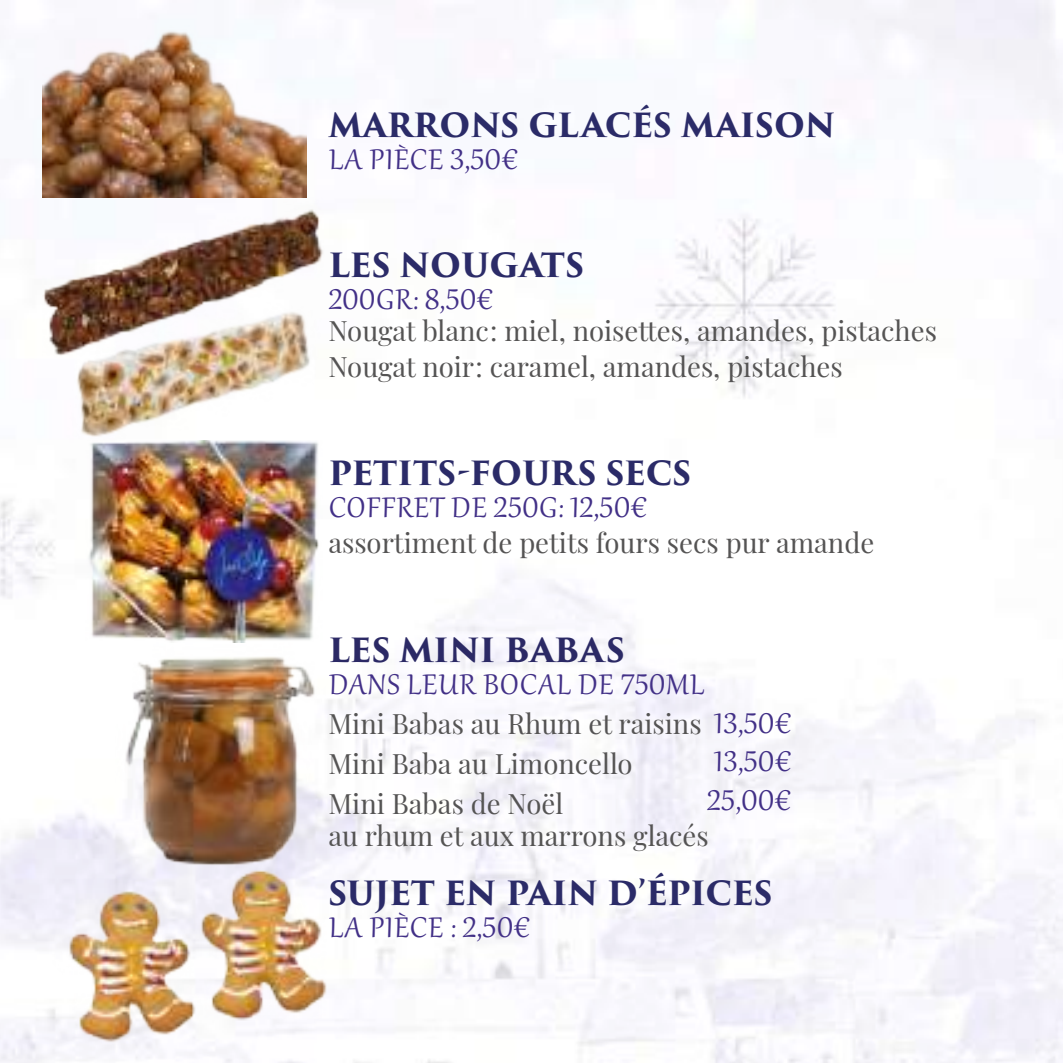
<style>
.page{position:relative;width:1063px;height:1063px;background:#fff}
.page>*{position:absolute;margin:0;border:0;box-sizing:border-box;transform-origin:0 0}
.t1{font:35px/38.8px "Gabriola";letter-spacing:.04em;color:#423087;text-align:justify}
.t2{font:700 32.5px "Trajan Pro 3";letter-spacing:-.005em;color:#2b2b68}
.t3{font:700 32.5px "Trajan Pro 3";color:#2b2965}
.t4{font:27.5px/40px "Playfair Display";color:#555454}
</style>
<div class="page">
<img style="left:0;top:1px;width:1063px;height:1062px">
<img style="left:66px;top:280px;width:262px;height:160px">
<img style="left:43px;top:26px;width:264px;height:171px">
<img style="left:116px;top:642px;width:210px;height:232px">
<img style="left:32px;top:874px;width:173px;height:170px">
<img style="left:43px;top:197px;width:283px;height:165px">
<img style="left:85px;top:441px;width:238px;height:201px">
<img style="left:165px;top:859px;width:191px;height:161px">
<p class="t2" style="left:328px;top:101px;width:509px">MARRONS GLACÉS MAISON</p>
<p class="t1" style="left:329px;top:137px;width:190px">LA PIÈCE 3,50€</p>
<p class="t2" style="left:328px;top:241px;width:257px">LES NOUGATS</p>
<p class="t1" style="left:328px;top:278px;width:166px">200GR: 8,50€</p>
<p class="t4" style="left:328px;top:311px;width:610px;line-height:35px">Nougat blanc : miel, noisettes, amandes, pistaches<br>Nougat noir : caramel, amandes, pistaches</p>
<p class="t2" style="left:328px;top:449px;width:364px">PETITS-FOURS SECS</p>
<p class="t1" style="left:329px;top:485px;width:319px">COFFRET DE 250G: 12,50€</p>
<p class="t4" style="left:328px;top:521px;width:547px">assortiment de petits fours secs pur amande</p>
<p class="t3" style="left:328px;top:626px;width:298px">LES MINI BABAS</p>
<p class="t1" style="left:329px;top:662px;width:377px">DANS LEUR BOCAL DE 750ML</p>
<p class="t4" style="left:328px;top:701px;width:375px">Mini Babas au Rhum et raisins<br>Mini Baba au Limoncello<br>Mini Babas de Noël</p>
<p class="t4" style="left:328px;top:814px;width:382px">au rhum et aux marrons glacés</p>
<p class="t2" style="left:328px;top:869px;width:446px">SUJET EN PAIN D’ÉPICES</p>
<p class="t1" style="left:329px;top:905px;width:202px">LA PIÈCE : 2,50€</p>
<p class="t1" style="left:707px;top:701px;width:86px">13,50€ 13,50€ 25,00€</p>
</div>
